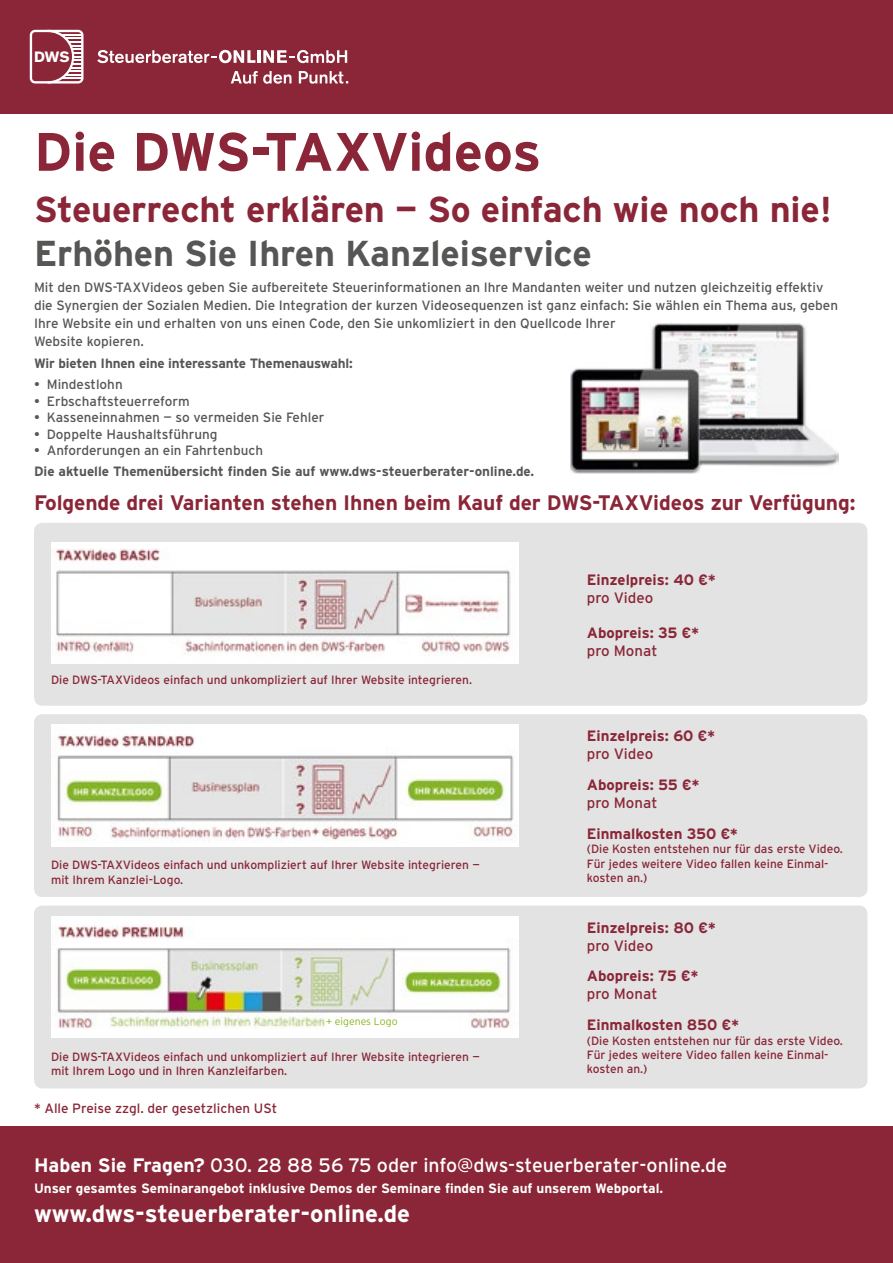
<style>
.page{position:relative;width:893px;height:1263px;background:#fff}
.page>*{position:absolute;margin:0;border:0;box-sizing:border-box;transform-origin:0 0}
.t1{font:700 54px "Interstate";letter-spacing:-.005em;color:#8a2637}
.t2{font:700 36px "Interstate";letter-spacing:-.005em;color:#8a2637}
.t3{font:700 36px "Interstate";letter-spacing:-.005em;color:#565655}
.t4{font:700 24px "Interstate";color:#fff}
.t5{font:700 21px "Interstate";letter-spacing:-.005em;color:#8a2637}
.t6{font:19.5px "Interstate";color:#fff}
.t7{font:700 15px "Interstate";color:#8a2637}
.t8{font:15px "Interstate";color:#8a2637}
.t9{font:700 14.85px "Akzidenz Grotesk BE";color:#fff}
.t10{font:13.5px/18px "Interstate";color:#565655}
.t11{font:700 13.5px "Interstate";letter-spacing:-.01em;color:#565655}
.t12{font:700 13.5px "Interstate";color:#fff}
.t13{font:13.5px "Interstate";color:#8a2637}
.t14{font:12px/14.4px "Interstate";color:#8a2637}
.t15{font:300 10.5px "Interstate";color:#86b71e}
.s1{font-weight:700}
</style>
<div class="page">
<div style="left:0;top:0;width:893px;height:113px;background:#8a2637"></div>
<svg style="left:97px;top:50px;width:250px;height:13px"></svg>
<svg style="left:30px;top:30px;width:53px;height:54px"></svg>
<svg style="left:231px;top:71px;width:117px;height:13px"></svg>
<img style="left:570px;top:323px;width:269px;height:151px">
<div style="left:34px;top:523px;width:833px;height:183px;background:#e3e3e3;border-radius:9px"></div>
<div style="left:51px;top:542px;width:468px;height:121px;background:#fff"></div>
<img style="left:56px;top:549px;width:455px;height:107px">
<div style="left:34px;top:714px;width:833px;height:183px;background:#e3e3e3;border-radius:9px"></div>
<img style="left:51px;top:725px;width:468px;height:121px">
<div style="left:34px;top:905px;width:833px;height:183px;background:#e3e3e3;border-radius:9px"></div>
<div style="left:51px;top:916px;width:468px;height:121px;background:#fff"></div>
<img style="left:57px;top:926px;width:454px;height:103px">
<div style="left:0;top:1127px;width:893px;height:136px;background:#8a2637"></div>
<p class="t9" style="left:34px;top:48px;width:37px">DWS</p>
<h1 class="t1" style="left:34px;top:119px;width:509px">Die DWS-TAXVideos</h1>
<h2 class="t2" style="left:34px;top:188px;width:799px">Steuerrecht erklären — So einfach wie noch nie!</h2>
<h2 class="t3" style="left:34px;top:231px;width:559px">Erhöhen Sie Ihren Kanzleiservice</h2>
<p class="t10" style="left:34px;top:278px;width:806px">Mit den DWS-TAXVideos geben Sie aufbereitete Steuerinformationen an Ihre Mandanten weiter und nutzen gleichzeitig effektiv die Synergien der Sozialen Medien. Die Integration der kurzen Videosequenzen ist ganz einfach: Sie wählen ein Thema aus, geben Ihre Website ein und erhalten von uns einen Code, den Sie unkomliziert in den Quellcode Ihrer<br>Website kopieren.</p>
<p class="t11" style="left:34px;top:355px;width:320px">Wir bieten Ihnen eine interessante Themenauswahl:</p>
<p class="t10" style="left:34px;top:375px;width:90px">• Mindestlohn</p>
<p class="t10" style="left:34px;top:392px;width:157px">• Erbschaftsteuerreform</p>
<p class="t10" style="left:34px;top:408px;width:292px">• Kasseneinnahmen — so vermeiden Sie Fehler</p>
<p class="t10" style="left:34px;top:425px;width:185px">• Doppelte Haushaltsführung</p>
<p class="t10" style="left:34px;top:441px;width:231px">• Anforderungen an ein Fahrtenbuch</p>
<p class="t11" style="left:34px;top:463px;width:502px">Die aktuelle Themenübersicht finden Sie auf www.dws-steuerberater-online.de.</p>
<h3 class="t5" style="left:34px;top:490px;width:823px">Folgende drei Varianten stehen Ihnen beim Kauf der DWS-TAXVideos zur Verfügung:</h3>
<p class="t14" style="left:51px;top:673px;width:423px">Die DWS-TAXVideos einfach und unkompliziert auf Ihrer Website integrieren.</p>
<p class="t14" style="left:51px;top:858px;width:430px">Die DWS-TAXVideos einfach und unkompliziert auf Ihrer Website integrieren — mit Ihrem Kanzlei-Logo.</p>
<p class="t15" style="left:326px;top:1015px;width:73px">+ eigenes Logo</p>
<p class="t14" style="left:51px;top:1049px;width:430px">Die DWS-TAXVideos einfach und unkompliziert auf Ihrer Website integrieren — mit Ihrem Logo und in Ihren Kanzleifarben.</p>
<p class="t13" style="left:34px;top:1100px;width:245px">* Alle Preise zzgl. der gesetzlichen USt</p>
<p class="t7" style="left:587px;top:570px;width:130px">Einzelpreis: 40 €*</p>
<p class="t8" style="left:587px;top:588px;width:68px">pro Video</p>
<p class="t7" style="left:587px;top:623px;width:114px">Abopreis: 35 €*</p>
<p class="t8" style="left:587px;top:641px;width:72px">pro Monat</p>
<p class="t7" style="left:587px;top:727px;width:130px">Einzelpreis: 60 €*</p>
<p class="t8" style="left:587px;top:745px;width:68px">pro Video</p>
<p class="t7" style="left:587px;top:776px;width:114px">Abopreis: 55 €*</p>
<p class="t8" style="left:587px;top:794px;width:72px">pro Monat</p>
<p class="t7" style="left:587px;top:824px;width:152px">Einmalkosten 350 €*</p>
<p class="t14" style="left:587px;top:842px;width:258px">(Die Kosten entstehen nur für das erste Video.<br>Für jedes weitere Video fallen keine Einmal&shy;kosten an.)</p>
<p class="t7" style="left:587px;top:918px;width:130px">Einzelpreis: 80 €*</p>
<p class="t8" style="left:587px;top:936px;width:68px">pro Video</p>
<p class="t7" style="left:587px;top:967px;width:113px">Abopreis: 75 €*</p>
<p class="t8" style="left:587px;top:985px;width:72px">pro Monat</p>
<p class="t7" style="left:587px;top:1016px;width:154px">Einmalkosten 850 €*</p>
<p class="t14" style="left:587px;top:1033px;width:258px">(Die Kosten entstehen nur für das erste Video.<br>Für jedes weitere Video fallen keine Einmal&shy;kosten an.)</p>
<h3 class="t6" style="left:34px;top:1153px;width:695px"><span class="s1">Haben Sie Fragen?</span> 030. 28 88 56 75 oder info@dws-steuerberater-online.de</h3>
<p class="t12" style="left:34px;top:1180px;width:631px">Unser gesamtes Seminarangebot inklusive Demos der Seminare finden Sie auf unserem Webportal.</p>
<h3 class="t4" style="left:34px;top:1199px;width:378px">www.dws-steuerberater-online.de</h3>
</div>
